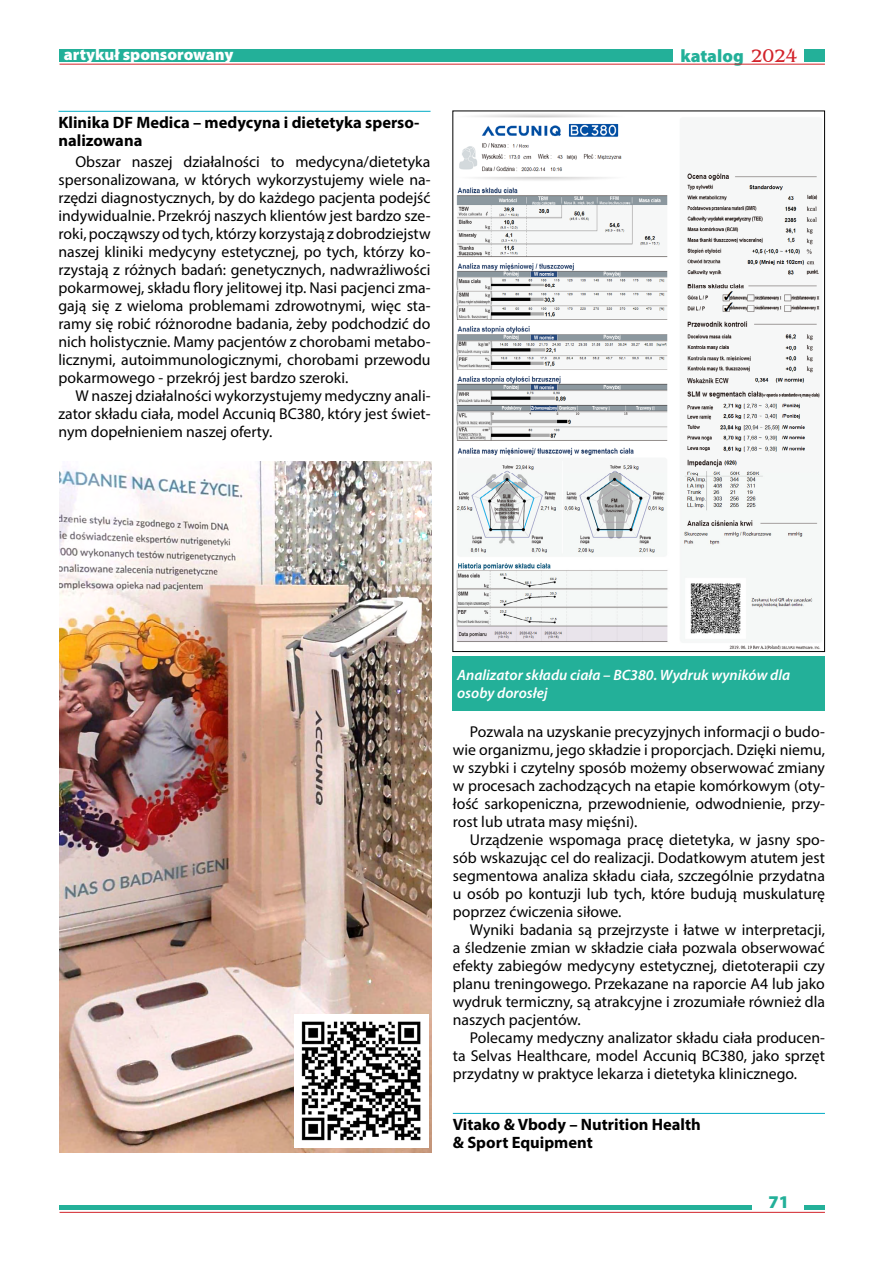
<style>
.page{position:relative;width:893px;height:1263px;background:#fff}
.page>*{position:absolute;margin:0;border:0;box-sizing:border-box;transform-origin:0 0}
.t1{font:900 18px "Myriad Pro";color:#23b099}
.t2{font:700 16.5px/18px "Myriad Pro";color:#000}
.t3{font:900 16.5px "Myriad Pro";color:#fff}
.t4{font:15.75px/18px "Myriad Pro";color:#000;text-align:justify}
.t5{font:italic 600 15px/18px "Myriad Pro";color:#fff}
.s1{font-family:"Bangkok";font-weight:400;font-size:19.2px;color:#d2232a}
</style>
<div class="page">
<div style="left:805px;top:1205px;width:20px;height:5px;background:#23b099"></div>
<div style="left:805px;top:50px;width:20px;height:12px;background:#23b099"></div>
<div style="left:60px;top:1205px;width:692px;height:5px;background:#23b099"></div>
<div style="left:60px;top:50px;width:613px;height:12px;background:#23b099"></div>
<hr style="left:60px;top:1212px;width:765px;height:1px;background:#d2232a">
<hr style="left:60px;top:64px;width:765px;height:1px;background:#d2232a">
<img style="left:456px;top:114px;width:365px;height:536px">
<div style="left:453px;top:656px;width:372px;height:54px;background:#23b099"></div>
<hr style="left:58px;top:111px;width:373px;height:1px;background:#00abc5">
<img style="left:60px;top:461px;width:372px;height:691px">
<hr style="left:453px;top:1113px;width:372px;height:1px;background:#00abc5">
<img style="left:294px;top:1014px;width:134px;height:134px">
<p class="t3" style="left:64px;top:44px;width:171px">artykuł sponsorowany</p>
<p class="t2" style="left:58px;top:113px;width:363px">Klinika DF Medica – medycyna i dietetyka sperso&shy;nalizowana</p>
<p class="t4" style="left:58px;top:152px;width:374px;text-indent:17px">Obszar naszej działalności to medycyna/dietetyka spersonalizowana, w których wykorzystujemy wiele na&shy;rzędzi diagnostycznych, by do każdego pacjenta podejść indywidualnie. Przekrój naszych klientów jest bardzo sze&shy;roki, począwszy od tych, którzy korzystają z dobrodziejstw naszej kliniki medycyny estetycznej, po tych, którzy ko&shy;rzystają z różnych badań: genetycznych, nadwrażliwości pokarmowej, składu flory jelitowej itp. Nasi pacjenci zma&shy;gają się z wieloma problemami zdrowotnymi, więc sta&shy;ramy się robić różnorodne badania, żeby podchodzić do nich holistycznie. Mamy pacjentów z chorobami metabo&shy;licznymi, autoimmunologicznymi, chorobami przewodu pokarmowego - przekrój jest bardzo szeroki.</p>
<p class="t4" style="left:58px;top:386px;width:374px;text-indent:17px">W naszej działalności wykorzystujemy medyczny anali&shy;zator składu ciała, model Accuniq BC380, który jest świet&shy;nym dopełnieniem naszej oferty.</p>
<p class="t1" style="left:680px;top:44px;width:119px">katalog <span class="s1">2024</span></p>
<p class="t5" style="left:457px;top:665px;width:335px">Analizator składu ciała – BC380. Wydruk wyników dla osoby dorosłej</p>
<p class="t4" style="left:453px;top:722px;width:374px;text-indent:17px">Pozwala na uzyskanie precyzyjnych informacji o budo&shy;wie organizmu, jego składzie i proporcjach. Dzięki niemu, w szybki i czytelny sposób możemy obserwować zmiany w procesach zachodzących na etapie komórkowym (oty&shy;łość sarkopeniczna, przewodnienie, odwodnienie, przy&shy;rost lub utrata masy mięśni).</p>
<p class="t4" style="left:453px;top:830px;width:374px;text-indent:17px">Urządzenie wspomaga pracę dietetyka, w jasny spo&shy;sób wskazując cel do realizacji. Dodatkowym atutem jest segmentowa analiza składu ciała, szczególnie przydatna u osób po kontuzji lub tych, które budują muskulaturę poprzez ćwiczenia siłowe.</p>
<p class="t4" style="left:453px;top:920px;width:374px;text-indent:17px">Wyniki badania są przejrzyste i łatwe w interpretacji, a śledzenie zmian w składzie ciała pozwala obserwować efekty zabiegów medycyny estetycznej, dietoterapii czy planu treningowego. Przekazane na raporcie A4 lub jako wydruk termiczny, są atrakcyjne i zrozumiałe również dla naszych pacjentów.</p>
<p class="t4" style="left:453px;top:1028px;width:374px;text-indent:17px">Polecamy medyczny analizator składu ciała producen&shy;ta Selvas Healthcare, model Accuniq BC380, jako sprzęt przydatny w praktyce lekarza i dietetyka klinicznego.</p>
<p class="t2" style="left:453px;top:1115px;width:249px">Vitako &amp; Vbody – Nutrition Health &amp; Sport Equipment</p>
<p class="t1" style="left:768px;top:1190px;width:22px">71</p>
</div>
